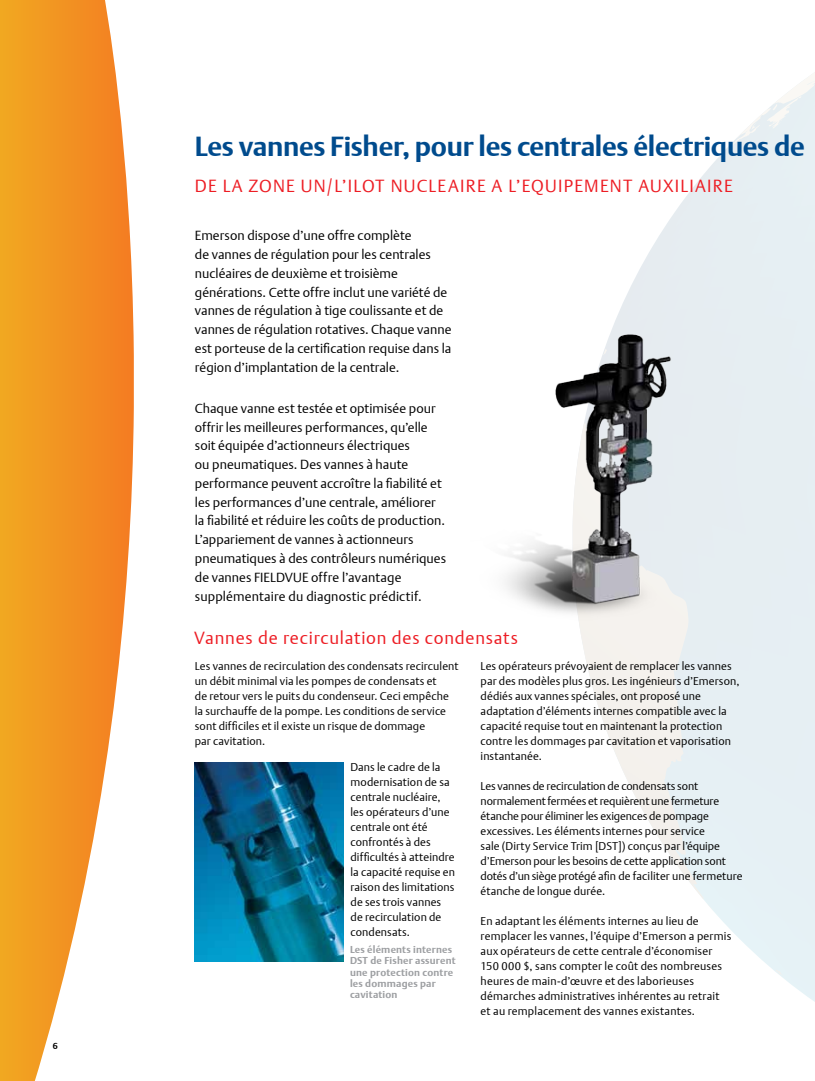
<style>
.page{position:relative;width:815px;height:1081px;background:#fff}
.page>*{position:absolute;margin:0;border:0;box-sizing:border-box;transform-origin:0 0}
.t1{font:700 27.5px "DTL Argo T";letter-spacing:-.01em;color:#004b8d}
.t2{font:17.5px "DTL Argo T Light";letter-spacing:.07em;color:#ed1d24}
.t3{font:17.5px "DTL Argo T Light";letter-spacing:.045em;color:#ed1d24}
.t4{font:13.12px/18.8px "DTL Argo T Light";color:#000}
.t5{font:11.25px/15px "DTL Argo T Light";letter-spacing:.01em;color:#000}
.t6{font:11.25px/15px "DTL Argo T Light";letter-spacing:-.01em;color:#000}
.t7{font:700 10px/11.2px "DTL Argo T";letter-spacing:.02em;color:#9d9fa2}
.t8{font:700 8.75px "DTL Argo T";color:#000}
</style>
<div class="page">
<svg style="left:624px;top:144px;width:191px;height:858px"></svg>
<svg style="left:775px;top:969px;width:8px;height:6px"></svg>
<svg style="left:731px;top:73px;width:84px;height:73px"></svg>
<svg style="left:706px;top:903px;width:7px;height:8px"></svg>
<svg style="left:583px;top:644px;width:121px;height:255px"></svg>
<svg style="left:0;top:0;width:134px;height:1081px"></svg>
<img style="left:195px;top:763px;width:148px;height:199px">
<img style="left:505px;top:301px;width:245px;height:343px">
<p class="t8" style="left:53px;top:1040px;width:6px">6</p>
<h1 class="t1" style="left:195px;top:130px;width:612px">Les vannes Fisher, pour les centrales électriques de</h1>
<h2 class="t2" style="left:195px;top:176px;width:375px">DE LA ZON E UN/L’ILOT nuclEai re A l’Equipeme</h2>
<h2 class="t2" style="left:610px;top:176px;width:122px">nt auxiliai re</h2>
<p class="t4" style="left:195px;top:226px;width:258px">Emerson dispose d’une offre complète<br>de vannes de régulation pour les centrales nucléaires de deuxième et troisième générations. Cette offre inclut une variété de vannes de régulation à tige coulissante et de vannes de régulation rotatives. Chaque vanne est porteuse de la certification requise dans la région d’implantation de la centrale.</p>
<p class="t4" style="left:195px;top:399px;width:253px">Chaque vanne est testée et optimisée pour offrir les meilleures performances, qu’elle soit équipée d’actionneurs électriques<br>ou pneumatiques. Des vannes à haute performance peuvent accroître la fiabilité et les performances d’une centrale, améliorer la fiabilité et réduire les coûts de production.<br>L’appariement de vannes à actionneurs pneumatiques à des contrôleurs numériques de vannes FIELDVU E offre l’avantage supplémentaire du diagnostic prédictif.</p>
<h2 class="t3" style="left:194px;top:627px;width:325px">Vannes de recirculation des condensats</h2>
<p class="t5" style="left:195px;top:658px;width:265px">Les vannes de recirculation des condensats recirculent un débit minimal via les pompes de condensats et<br>de retour vers le puits du condenseur. Ceci empêche la surchauffe de la pompe. Les conditions de service sont difficiles et il existe un risque de dommage<br>par cavitation.</p>
<p class="t5" style="left:351px;top:760px;width:106px">Dans le cadre de la modernisation de sa centrale nucléaire, les opérateurs d’une centrale ont été confrontés à des difficultés à atteindre la capacité requise en raison des limitations de ses trois vannes de recirculation de condensats.</p>
<p class="t7" style="left:350px;top:944px;width:107px">Les éléments internes<br>DST de Fisher assurent une protection contre les dommages par cavitation</p>
<p class="t5" style="left:481px;top:658px;width:260px">Les opérateurs prévoyaient de remplacer les vannes par des modèles plus gros. Les ingénieurs d’Emerson, dédiés aux vannes spéciales, ont proposé une adaptation d’éléments internes compatible avec la capacité requise tout en maintenant la protection contre les dommages par cavitation et vaporisation instantanée.</p>
<p class="t6" style="left:481px;top:778px;width:264px">Les vannes de recirculation de condensats sont normalement fermées et requièrent une fermeture étanche pour éliminer les exigences de pompage excessives. Les éléments internes pour service<br>sale (Dirty Service Trim [DST]) conçus par l’équipe d’Emerson pour les besoins de cette application sont dotés d’un siège protégé afin de faciliter une fermeture étanche de longue durée.</p>
<p class="t5" style="left:481px;top:913px;width:252px">En adaptant les éléments internes au lieu de remplacer les vannes, l’équipe d’Emerson a permis aux opérateurs de cette centrale d’économiser 150 000 $, sans compter le coût des nombreuses heures de main-d’œuvre et des laborieuses démarches administratives inhérentes au retrait et au remplacement des vannes existantes.</p>
</div>
